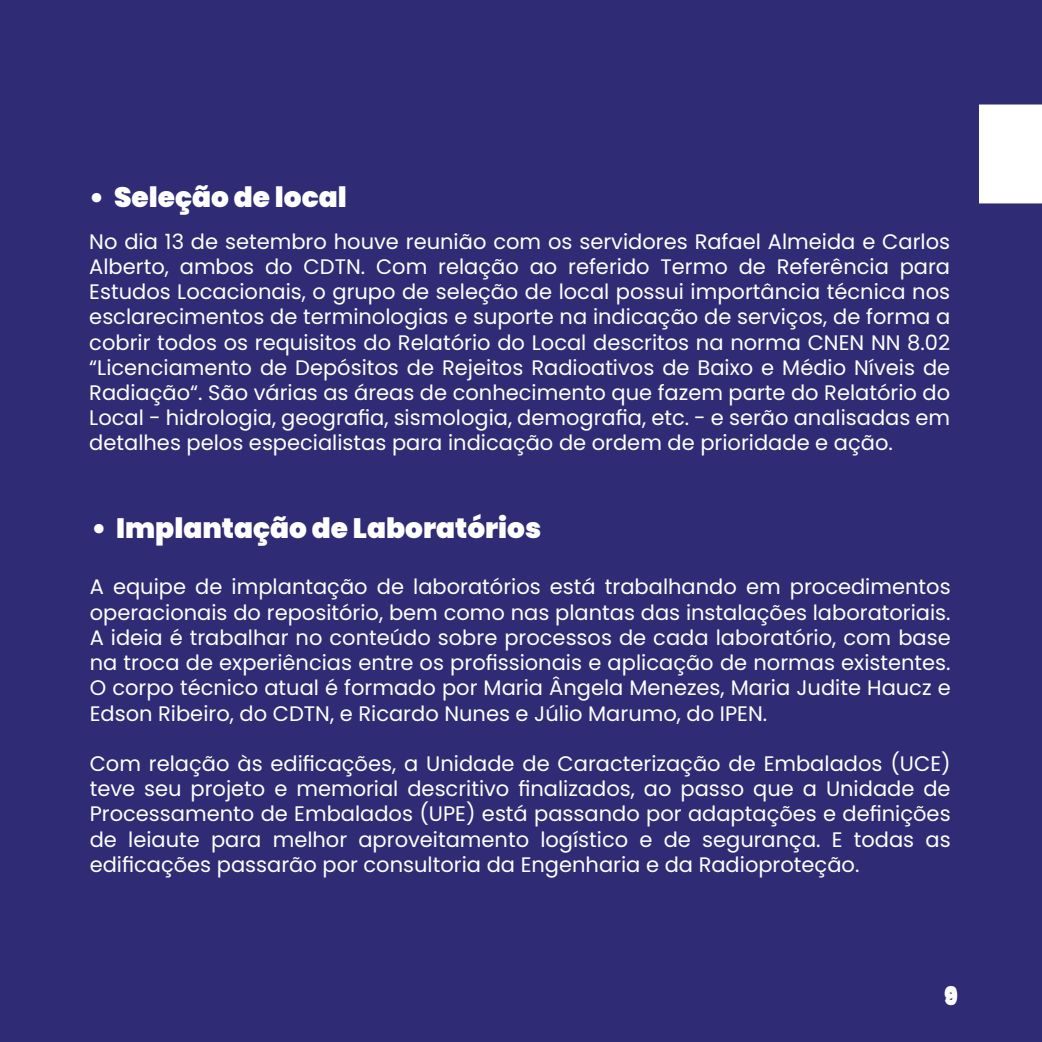
<style>
.page{position:relative;width:1042px;height:1042px;background:#fff}
.page>*{position:absolute;margin:0;border:0;box-sizing:border-box;transform-origin:0 0}
.t1{font:900 28px "Poppins";color:#fff}
.t2{font:900 22.75px "Poppins";color:#fff}
.t3{font:21px/25.2px "Poppins";color:#fff;text-align:justify}
</style>
<div class="page">
<div style="left:0;top:0;width:979px;height:1042px;background:#2f2c75"></div>
<div style="left:967px;top:203px;width:75px;height:839px;background:#2f2c75"></div>
<div style="left:951px;top:0;width:91px;height:104px;background:#2f2c75"></div>
<p class="t1" style="left:89px;top:181px;width:259px">• Seleção de local</p>
<p class="t3" style="left:89px;top:229px;width:862px">No dia 13 de setembro houve reunião com os servidores Rafael Almeida e Carlos Alberto, ambos do CDTN. Com relação ao referido Termo de Referência para Estudos Locacionais, o grupo de seleção de local possui importância técnica nos esclarecimentos de terminologias e suporte na indicação de serviços, de forma a cobrir todos os requisitos do Relatório do Local descritos na norma CNEN NN 8.02 “Licenciamento de Depósitos de Rejeitos Radioativos de Baixo e Médio Níveis de Radiação“. São várias as áreas de conhecimento que fazem parte do Relatório do Local - hidrologia, geografia, sismologia, demografia, etc. - e serão analisadas em detalhes pelos especialistas para indicação de ordem de prioridade e ação.</p>
<p class="t1" style="left:91px;top:512px;width:451px">• Implantação de Laboratórios</p>
<p class="t3" style="left:90px;top:574px;width:862px">A equipe de implantação de laboratórios está trabalhando em procedimentos operacionais do repositório, bem como nas plantas das instalações laboratoriais.<br>A ideia é trabalhar no conteúdo sobre processos de cada laboratório, com base na troca de experiências entre os profissionais e aplicação de normas existentes.<br>O corpo técnico atual é formado por Maria Ângela Menezes, Maria Judite Haucz e Edson Ribeiro, do CDTN, e Ricardo Nunes e Júlio Marumo, do IPEN.</p>
<p class="t3" style="left:90px;top:751px;width:862px">Com relação às edificações, a Unidade de Caracterização de Embalados (UCE) teve seu projeto e memorial descritivo finalizados, ao passo que a Unidade de Processamento de Embalados (UPE) está passando por adaptações e definições de leiaute para melhor aproveitamento logístico e de segurança. E todas as edificações passarão por consultoria da Engenharia e da Radioproteção.</p>
<p class="t2" style="left:944px;top:984px;width:15px">9</p>
</div>
